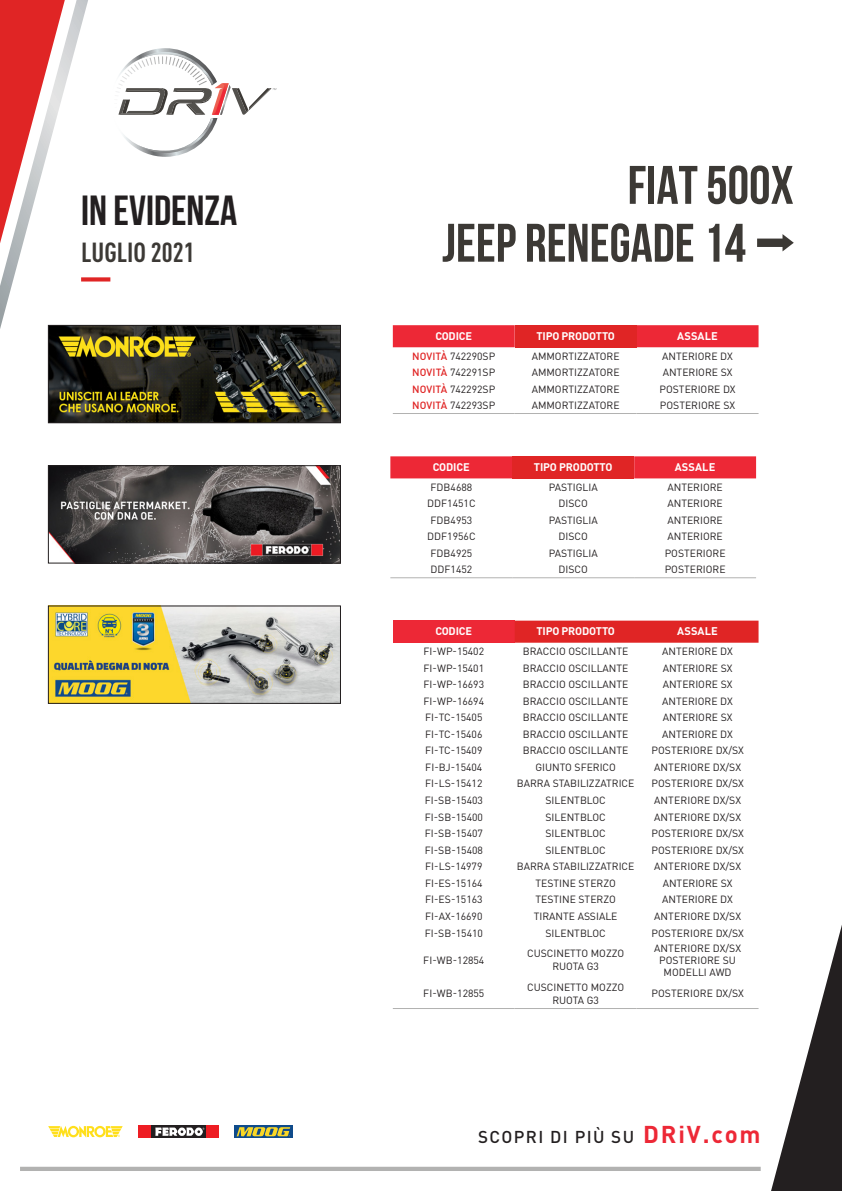
<style>
.page{position:relative;width:842px;height:1191px;background:#fff}
.page>*{position:absolute;margin:0;border:0;box-sizing:border-box;transform-origin:0 0}
.t1{font:700 54.1px "Bebas Neue";color:#3c3935}
.t2{font:700 42.1px "Bebas Neue";color:#231f20}
.t3{font:700 condensed 27.2px "DIN Pro";color:#3c3935}
.t4{font:500 17px "DIN Pro";letter-spacing:.08em;color:#231f20}
.M775_Title{font:700 11px "DIN Pro";letter-spacing:-.015em;color:#fff}
.Normaal{font:700 11px "DIN Pro";letter-spacing:.01em;color:#fff}
.t5{font:10.4px/13px "DIN Pro";color:#231f20;text-align:center}
.s1{font-weight:500;color:#e02525}
.s2{font-weight:700;font-size:24px;color:#ed2836}
</style>
<div class="page">
<svg style="left:234px;top:1125px;width:58px;height:13px"></svg>
<svg style="left:237px;top:1127px;width:53px;height:9px"></svg>
<svg style="left:48px;top:1125px;width:75px;height:12px"></svg>
<div style="left:152px;top:1125px;width:54px;height:12px;background:#231f20"></div>
<div style="left:139px;top:1125px;width:12px;height:12px;background:#ee1d23"></div>
<div style="left:206px;top:1125px;width:12px;height:12px;background:#ee1d23"></div>
<svg style="left:155px;top:1127px;width:49px;height:9px"></svg>
<div style="left:20px;top:1166px;width:741px;height:5px;background:#b2b2b1"></div>
<svg style="left:116px;top:48px;width:160px;height:109px"></svg>
<svg style="left:88px;top:277px;width:22px;height:4px"></svg>
<img style="left:50px;top:467px;width:289px;height:94px">
<div style="left:48px;top:465px;width:293px;height:98px;border:1px solid #231f20"></div>
<img style="left:50px;top:608px;width:289px;height:93px">
<svg style="left:0;top:0;width:88px;height:329px"></svg>
<svg style="left:771px;top:925px;width:71px;height:266px"></svg>
<div style="left:390px;top:456px;width:366px;height:22px;background:#ed2836"></div>
<div style="left:512px;top:456px;width:122px;height:22px;background:#e02525"></div>
<hr style="left:390px;top:577px;width:122px;height:1px;background:#b2b2b1">
<hr style="left:512px;top:577px;width:122px;height:1px;background:#b2b2b1">
<hr style="left:634px;top:577px;width:122px;height:1px;background:#b2b2b1">
<div style="left:393px;top:325px;width:365px;height:22px;background:#ed2836"></div>
<div style="left:515px;top:325px;width:122px;height:22px;background:#e02525"></div>
<hr style="left:393px;top:413px;width:122px;height:1px;background:#b2b2b1">
<hr style="left:515px;top:413px;width:122px;height:1px;background:#b2b2b1">
<hr style="left:637px;top:413px;width:121px;height:1px;background:#b2b2b1">
<div style="left:393px;top:620px;width:122px;height:22px;background:#ed2836"></div>
<div style="left:515px;top:620px;width:243px;height:22px;background:#e02525"></div>
<hr style="left:393px;top:1008px;width:122px;height:1px;background:#b2b2b1">
<hr style="left:515px;top:1008px;width:122px;height:1px;background:#b2b2b1">
<hr style="left:637px;top:1008px;width:121px;height:1px;background:#b2b2b1">
<img style="left:50px;top:327px;width:289px;height:94px">
<div style="left:48px;top:325px;width:293px;height:98px;border:1px solid #231f20"></div>
<svg style="left:757px;top:234px;width:37px;height:17px"></svg>
<p class="t2" style="left:81px;top:187px;width:158px">IN EVIDENZA</p>
<p class="t3" style="left:81px;top:235px;width:115px">LUGLIO 2021</p>
<p class="t1" style="left:628px;top:155px;width:168px">FIAT 500X</p>
<p class="t1" style="left:442px;top:213px;width:305px">JEEP RENEGADE 14</p>
<p class="M775_Title" style="left:435px;top:328px;width:38px">CODICE</p>
<p class="M775_Title" style="left:536px;top:328px;width:80px">TIPO PRODOTTO</p>
<p class="Normaal" style="left:677px;top:328px;width:42px">ASSALE</p>
<p class="t5" style="left:412px;top:349px;width:85px"><span class="s1">NOVITÀ</span> 742290SP</p>
<p class="t5" style="left:532px;top:349px;width:89px">AMMORTIZZATORE</p>
<p class="t5" style="left:662px;top:349px;width:72px">ANTERIORE DX</p>
<p class="t5" style="left:412px;top:365px;width:85px"><span class="s1">NOVITÀ</span> 742291SP</p>
<p class="t5" style="left:532px;top:365px;width:89px">AMMORTIZZATORE</p>
<p class="t5" style="left:663px;top:365px;width:71px">ANTERIORE SX</p>
<p class="t5" style="left:412px;top:382px;width:85px"><span class="s1">NOVITÀ</span> 742292SP</p>
<p class="t5" style="left:532px;top:382px;width:89px">AMMORTIZZATORE</p>
<p class="t5" style="left:660px;top:382px;width:78px">POSTERIORE DX</p>
<p class="t5" style="left:412px;top:398px;width:85px"><span class="s1">NOVITÀ</span> 742293SP</p>
<p class="t5" style="left:532px;top:398px;width:89px">AMMORTIZZATORE</p>
<p class="t5" style="left:660px;top:398px;width:77px">POSTERIORE SX</p>
<p class="M775_Title" style="left:433px;top:459px;width:38px">CODICE</p>
<p class="M775_Title" style="left:534px;top:459px;width:80px">TIPO PRODOTTO</p>
<p class="Normaal" style="left:675px;top:459px;width:42px">ASSALE</p>
<p class="t5" style="left:430px;top:480px;width:43px">FDB4688</p>
<p class="t5" style="left:549px;top:480px;width:51px">PASTIGLIA</p>
<p class="t5" style="left:667px;top:480px;width:57px">ANTERIORE</p>
<p class="t5" style="left:427px;top:496px;width:50px">DDF1451C</p>
<p class="t5" style="left:558px;top:496px;width:31px">DISCO</p>
<p class="t5" style="left:667px;top:496px;width:57px">ANTERIORE</p>
<p class="t5" style="left:430px;top:513px;width:43px">FDB4953</p>
<p class="t5" style="left:549px;top:513px;width:51px">PASTIGLIA</p>
<p class="t5" style="left:667px;top:513px;width:57px">ANTERIORE</p>
<p class="t5" style="left:427px;top:529px;width:50px">DDF1956C</p>
<p class="t5" style="left:558px;top:529px;width:31px">DISCO</p>
<p class="t5" style="left:667px;top:529px;width:57px">ANTERIORE</p>
<p class="t5" style="left:430px;top:546px;width:43px">FDB4925</p>
<p class="t5" style="left:549px;top:546px;width:51px">PASTIGLIA</p>
<p class="t5" style="left:665px;top:546px;width:62px">POSTERIORE</p>
<p class="t5" style="left:430px;top:562px;width:43px">DDF1452</p>
<p class="t5" style="left:558px;top:562px;width:31px">DISCO</p>
<p class="t5" style="left:665px;top:562px;width:62px">POSTERIORE</p>
<p class="M775_Title" style="left:435px;top:623px;width:38px">CODICE</p>
<p class="M775_Title" style="left:536px;top:623px;width:80px">TIPO PRODOTTO</p>
<p class="Normaal" style="left:677px;top:623px;width:42px">ASSALE</p>
<p class="t5" style="left:423px;top:644px;width:62px">FI-WP-15402</p>
<p class="t5" style="left:523px;top:644px;width:107px">BRACCIO OSCILLANTE</p>
<p class="t5" style="left:662px;top:644px;width:72px">ANTERIORE DX</p>
<p class="t5" style="left:423px;top:661px;width:62px">FI-WP-15401</p>
<p class="t5" style="left:523px;top:661px;width:107px">BRACCIO OSCILLANTE</p>
<p class="t5" style="left:663px;top:661px;width:71px">ANTERIORE SX</p>
<p class="t5" style="left:423px;top:677px;width:62px">FI-WP-16693</p>
<p class="t5" style="left:523px;top:677px;width:107px">BRACCIO OSCILLANTE</p>
<p class="t5" style="left:663px;top:677px;width:71px">ANTERIORE SX</p>
<p class="t5" style="left:423px;top:694px;width:62px">FI-WP-16694</p>
<p class="t5" style="left:523px;top:694px;width:107px">BRACCIO OSCILLANTE</p>
<p class="t5" style="left:662px;top:694px;width:72px">ANTERIORE DX</p>
<p class="t5" style="left:425px;top:710px;width:59px">FI-TC-15405</p>
<p class="t5" style="left:523px;top:710px;width:107px">BRACCIO OSCILLANTE</p>
<p class="t5" style="left:663px;top:710px;width:71px">ANTERIORE SX</p>
<p class="t5" style="left:425px;top:727px;width:59px">FI-TC-15406</p>
<p class="t5" style="left:523px;top:727px;width:107px">BRACCIO OSCILLANTE</p>
<p class="t5" style="left:662px;top:727px;width:72px">ANTERIORE DX</p>
<p class="t5" style="left:425px;top:743px;width:59px">FI-TC-15409</p>
<p class="t5" style="left:523px;top:743px;width:107px">BRACCIO OSCILLANTE</p>
<p class="t5" style="left:651px;top:743px;width:94px">POSTERIORE DX/SX</p>
<p class="t5" style="left:425px;top:760px;width:59px">FI-BJ-15404</p>
<p class="t5" style="left:535px;top:760px;width:82px">GIUNTO SFERICO</p>
<p class="t5" style="left:654px;top:760px;width:88px">ANTERIORE DX/SX</p>
<p class="t5" style="left:425px;top:776px;width:59px">FI-LS-15412</p>
<p class="t5" style="left:517px;top:776px;width:119px">BARRA STABILIZZATRICE</p>
<p class="t5" style="left:651px;top:776px;width:94px">POSTERIORE DX/SX</p>
<p class="t5" style="left:425px;top:793px;width:60px">FI-SB-15403</p>
<p class="t5" style="left:545px;top:793px;width:62px">SILENTBLOC</p>
<p class="t5" style="left:654px;top:793px;width:88px">ANTERIORE DX/SX</p>
<p class="t5" style="left:425px;top:810px;width:60px">FI-SB-15400</p>
<p class="t5" style="left:545px;top:810px;width:62px">SILENTBLOC</p>
<p class="t5" style="left:654px;top:810px;width:88px">ANTERIORE DX/SX</p>
<p class="t5" style="left:425px;top:826px;width:60px">FI-SB-15407</p>
<p class="t5" style="left:545px;top:826px;width:62px">SILENTBLOC</p>
<p class="t5" style="left:651px;top:826px;width:94px">POSTERIORE DX/SX</p>
<p class="t5" style="left:425px;top:843px;width:60px">FI-SB-15408</p>
<p class="t5" style="left:545px;top:843px;width:62px">SILENTBLOC</p>
<p class="t5" style="left:651px;top:843px;width:94px">POSTERIORE DX/SX</p>
<p class="t5" style="left:425px;top:859px;width:59px">FI-LS-14979</p>
<p class="t5" style="left:517px;top:859px;width:119px">BARRA STABILIZZATRICE</p>
<p class="t5" style="left:654px;top:859px;width:88px">ANTERIORE DX/SX</p>
<p class="t5" style="left:425px;top:876px;width:59px">FI-ES-15164</p>
<p class="t5" style="left:535px;top:876px;width:82px">TESTINE STERZO</p>
<p class="t5" style="left:663px;top:876px;width:71px">ANTERIORE SX</p>
<p class="t5" style="left:425px;top:892px;width:59px">FI-ES-15163</p>
<p class="t5" style="left:535px;top:892px;width:82px">TESTINE STERZO</p>
<p class="t5" style="left:662px;top:892px;width:72px">ANTERIORE DX</p>
<p class="t5" style="left:425px;top:909px;width:59px">FI-AX-16690</p>
<p class="t5" style="left:534px;top:909px;width:85px">TIRANTE ASSIALE</p>
<p class="t5" style="left:654px;top:909px;width:88px">ANTERIORE DX/SX</p>
<p class="t5" style="left:425px;top:926px;width:60px">FI-SB-15410</p>
<p class="t5" style="left:545px;top:926px;width:62px">SILENTBLOC</p>
<p class="t5" style="left:651px;top:926px;width:94px">POSTERIORE DX/SX</p>
<p class="t5" style="left:423px;top:953px;width:63px">FI-WB-12854</p>
<p class="t5" style="left:527px;top:946px;width:99px">CUSCINETTO MOZZO<br>RUOTA G3</p>
<p class="t5" style="left:654px;top:942px;width:88px;line-height:11.7px">ANTERIORE DX/SX<br>POSTERIORE SU<br>MODELLI AWD</p>
<p class="t5" style="left:423px;top:986px;width:63px">FI-WB-12855</p>
<p class="t5" style="left:527px;top:980px;width:99px">CUSCINETTO MOZZO<br>RUOTA G3</p>
<p class="t5" style="left:651px;top:986px;width:94px">POSTERIORE DX/SX</p>
<p class="t4" style="left:478px;top:1125px;width:284px">SCOPRI DI PIÙ SU <span class="s2">DRiV.com</span></p>
</div>
